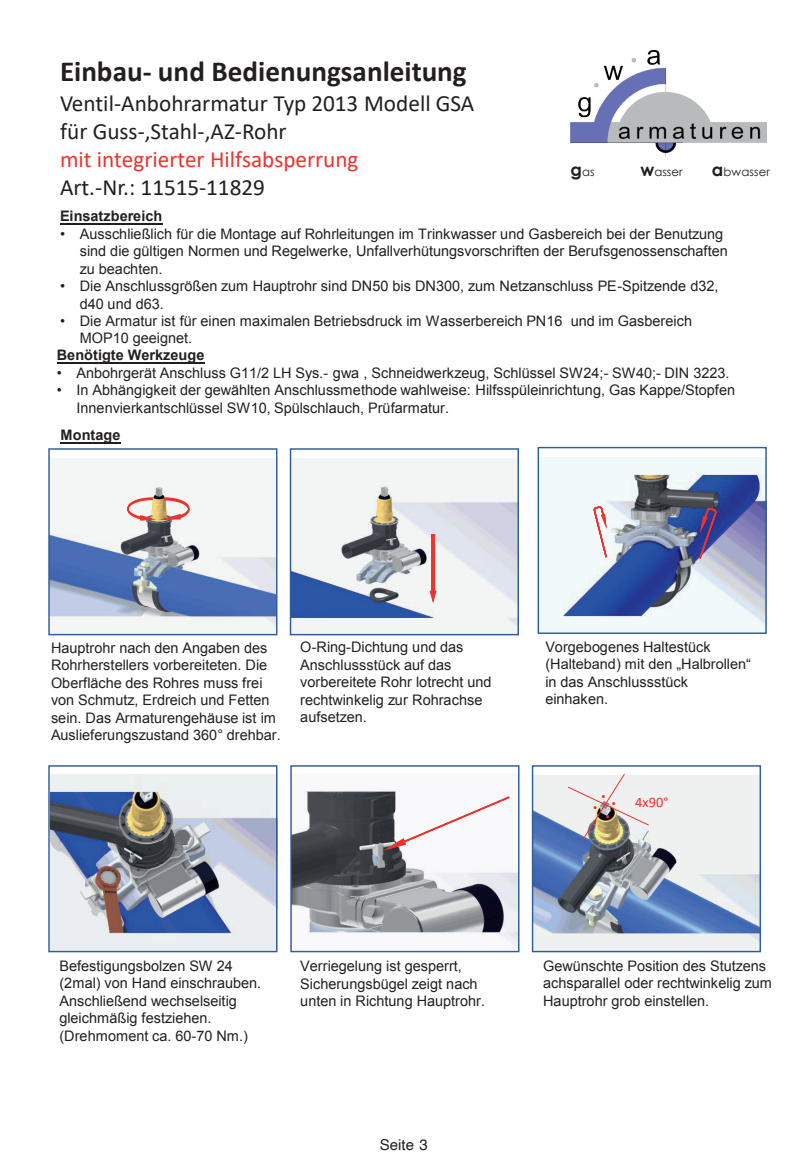
<style>
.page{position:relative;width:810px;height:1171px;background:#fff}
.page>*{position:absolute;margin:0;border:0;box-sizing:border-box;transform-origin:0 0}
.t1{font:700 29.1px "Calibri";color:#231f20}
.t2{font:26.25px "Calibri";color:#ee322d}
.t3{font:23.25px/27.9px "Calibri";color:#231f20}
.t4{font:23.25px "Calibri";color:#ee322d}
.t5{font:15px "Helvetica";color:#231f20}
.t6{font:14.55px/17.4px "Arial";color:#231f20}
.t7{font:700 14.55px "Arial";color:#231f20}
.t8{font:14.55px "Calibri";color:#ee322d}
.t9{font:11.7px "Century Gothic";letter-spacing:.005em;color:#231f20}
.s1{font-weight:700;font-size:17.4px}
.s2{font-size:26.25px}
</style>
<div class="page">
<img style="left:50px;top:774px;width:228px;height:176px">
<img style="left:534px;top:775px;width:225px;height:175px">
<img style="left:292px;top:790px;width:226px;height:159px">
<img style="left:540px;top:457px;width:225px;height:174px">
<img style="left:50px;top:458px;width:225px;height:175px">
<img style="left:292px;top:459px;width:225px;height:174px">
<img style="left:570px;top:50px;width:197px;height:106px">
<hr style="left:60px;top:223px;width:102px;height:1px;background:#231f20">
<hr style="left:57px;top:362px;width:147px;height:1px;background:#231f20">
<hr style="left:60px;top:442px;width:61px;height:1px;background:#231f20">
<div style="left:48px;top:448px;width:229px;height:187px;border:1px solid #315c9a"></div>
<div style="left:290px;top:448px;width:229px;height:187px;border:1px solid #315c9a"></div>
<div style="left:538px;top:447px;width:229px;height:186px;border:1px solid #315c9a"></div>
<div style="left:48px;top:765px;width:229px;height:187px;border:1px solid #315c9a"></div>
<div style="left:290px;top:765px;width:230px;height:187px;border:1px solid #315c9a"></div>
<div style="left:532px;top:765px;width:229px;height:187px;border:1px solid #315c9a"></div>
<svg style="left:126px;top:496px;width:64px;height:25px"></svg>
<img style="left:567px;top:773px;width:83px;height:68px">
<svg style="left:386px;top:795px;width:125px;height:55px"></svg>
<svg style="left:429px;top:533px;width:9px;height:73px"></svg>
<svg style="left:592px;top:505px;width:16px;height:54px"></svg>
<svg style="left:698px;top:506px;width:19px;height:54px"></svg>
<h1 class="t1" style="left:60px;top:51px;width:408px">Einbau- und Bedienungsanleitung</h1>
<h3 class="t3" style="left:60px;top:89px;width:416px">Ventil-Anbohrarmatur Typ 2013 Modell GSA für Guss-,Stahl-,AZ-Rohr</h3>
<h3 class="t4" style="left:60px;top:143px;width:300px">mit integrierter Hilfsabsperrung</h3>
<h3 class="t3" style="left:60px;top:172px;width:206px">Art.-Nr.: 11515-11829</h3>
<p class="t7" style="left:60px;top:206px;width:104px">Einsatzbereich</p>
<p class="t6" style="left:80px;top:225px;width:650px;text-indent:-20px">• Ausschließlich für die Montage auf Rohrleitungen im Trinkwasser und Gasbereich bei der Benutzung sind die gültigen Normen und Regelwerke, Unfallverhütungsvorschriften der Berufsgenossenschaften zu beachten.</p>
<p class="t6" style="left:80px;top:277px;width:640px;text-indent:-20px">• Die Anschlussgrößen zum Hauptrohr sind DN50 bis DN300, zum Netzanschluss PE-Spitzende d32, d40 und d63.</p>
<p class="t6" style="left:80px;top:312px;width:614px;text-indent:-20px">• Die Armatur ist für einen maximalen Betriebsdruck im Wasserbereich PN16 und im Gasbereich<br>MOP10 geeignet.</p>
<p class="t7" style="left:57px;top:345px;width:149px">Benötigte Werkzeuge</p>
<p class="t6" style="left:57px;top:364px;width:674px">• Anbohrgerät Anschluss G11/2 LH Sys.- gwa , Schneidwerkzeug, Schlüssel SW24;- SW40;- DIN 3223.</p>
<p class="t6" style="left:77px;top:381px;width:660px;text-indent:-20px">• In Abhängigkeit der gewählten Anschlussmethode wahlweise: Hilfsspüleinrichtung, Gas Kappe/Stopfen<br>Innenvierkantschlüssel SW10, Spülschlauch, Prüfarmatur.</p>
<p class="t7" style="left:60px;top:425px;width:61px">Montage</p>
<p class="t9" style="left:571px;top:163px;width:26px"><span class="s1">g</span>as</p>
<p class="t9" style="left:640px;top:163px;width:44px"><span class="s1">w</span>asser</p>
<p class="t9" style="left:712px;top:163px;width:59px"><span class="s1">a</span>bwasser</p>
<p class="t6" style="left:51px;top:639px;width:231px">Hauptrohr nach den Angaben des Rohrherstellers vorbereiteten. Die Oberfläche des Rohres muss frei von Schmutz, Erdreich und Fetten sein. Das Armaturengehäuse ist im Auslieferungszustand 360° drehbar.</p>
<p class="t6" style="left:300px;top:638px;width:193px">O-Ring-Dichtung und das<br>Anschlussstück auf das vorbereitete Rohr lotrecht und rechtwinkelig zur Rohrachse aufsetzen.</p>
<p class="t6" style="left:545px;top:638px;width:207px">Vorgebogenes Haltestück (Halteband) mit den „Halbrollen“ in das Anschlussstück einhaken.</p>
<h2 class="t2" style="left:600px;top:771px;width:8px">.</h2>
<p class="t8" style="left:592px;top:791px;width:78px"><span class="s2">. .</span> 4x90°</p>
<h2 class="t2" style="left:604px;top:790px;width:8px">.</h2>
<p class="t6" style="left:59px;top:957px;width:203px">Befestigungsbolzen SW 24 (2mal) von Hand einschrauben.<br>Anschließend wechselseitig gleichmäßig festziehen. (Drehmoment ca. 60-70 Nm.)</p>
<p class="t6" style="left:300px;top:957px;width:186px">Verriegelung ist gesperrt,<br>Sicherungsbügel zeigt nach unten in Richtung Hauptrohr.</p>
<p class="t6" style="left:543px;top:956px;width:230px">Gewünschte Position des Stutzens achsparallel oder rechtwinkelig zum<br>Hauptrohr grob einstellen.</p>
<p class="t5" style="left:380px;top:1133px;width:49px">Seite 3</p>
</div>
